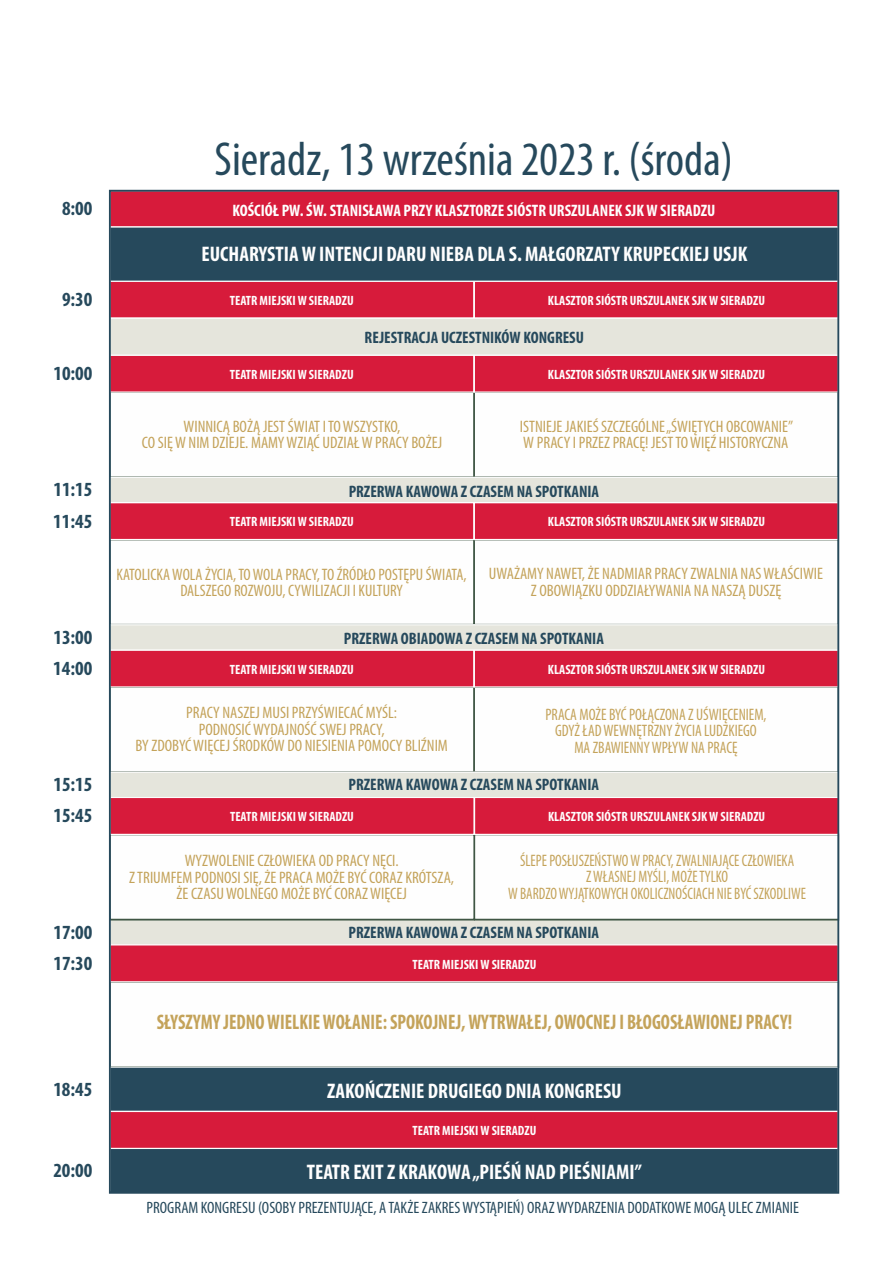
<style>
.page{position:relative;width:893px;height:1263px;background:#fff}
.page>*{position:absolute;margin:0;border:0;box-sizing:border-box;transform-origin:0 0}
.t1{font:condensed 48px "Myriad Pro";color:#26495c}
.t2{font:700 condensed 21.15px "Myriad Pro";color:#fefefe}
.t3{font:700 condensed 21.15px "Myriad Pro";color:#c4a35a;scale:.89 1}
.t4{font:700 condensed 20.1px "Myriad Pro";color:#26495c}
.t5{font:condensed 16.65px/16.6px "Myriad Pro";color:#c4a35a;text-align:center}
.t6{font:700 condensed 16.65px "Myriad Pro";color:#26495c}
.t7{font:condensed 16.65px/16.6px "Myriad Pro";color:#c4a35a;text-align:center;scale:.89 1}
.t8{font:condensed 16.65px/16.6px "Myriad Pro";color:#c4a35a;text-align:center;scale:.93 1}
.t9{font:700 condensed 16.65px "Myriad Pro";color:#fefefe}
.t10{font:condensed 16.5px "Myriad Pro";color:#26495c}
.t11{font:700 condensed 13.5px "Myriad Pro";color:#fefefe}
</style>
<div class="page">
<div style="left:109px;top:391px;width:366px;height:87px;background:#fefefe;border:1px solid #3f5644"></div>
<div style="left:474px;top:391px;width:365px;height:87px;background:#fefefe;border:1px solid #3f5644"></div>
<div style="left:110px;top:919px;width:729px;height:26px;background:#e5e5dc;border:1px solid #fefefe"></div>
<div style="left:109px;top:190px;width:730px;height:38px;background:#d71b3b"></div>
<div style="left:109px;top:834px;width:366px;height:86px;background:#fefefe;border:1px solid #3f5644"></div>
<div style="left:474px;top:834px;width:365px;height:86px;background:#fefefe;border:1px solid #3f5644"></div>
<div style="left:109px;top:797px;width:366px;height:38px;background:#d71b3b;border:1px solid #fefefe"></div>
<div style="left:474px;top:797px;width:365px;height:38px;background:#d71b3b;border:1px solid #fefefe"></div>
<div style="left:109px;top:649px;width:365px;height:38px;background:#d71b3b"></div>
<div style="left:474px;top:649px;width:365px;height:38px;background:#d71b3b"></div>
<div style="left:109px;top:502px;width:365px;height:38px;background:#d71b3b;border:1px solid #fefefe"></div>
<div style="left:109px;top:281px;width:365px;height:38px;background:#d71b3b"></div>
<div style="left:109px;top:354px;width:365px;height:39px;background:#d71b3b;border:1px solid #fefefe"></div>
<div style="left:474px;top:502px;width:365px;height:38px;background:#d71b3b;border:1px solid #fefefe"></div>
<div style="left:474px;top:281px;width:365px;height:38px;background:#d71b3b"></div>
<div style="left:474px;top:354px;width:365px;height:39px;background:#d71b3b;border:1px solid #fefefe"></div>
<div style="left:109px;top:624px;width:730px;height:27px;background:#e5e5dc;border:1px solid #fefefe"></div>
<div style="left:109px;top:226px;width:730px;height:56px;background:#26495c;border:1px solid #fefefe"></div>
<div style="left:109px;top:318px;width:730px;height:38px;background:#e5e5dc;border:1px solid #fefefe"></div>
<div style="left:109px;top:477px;width:730px;height:26px;background:#e5e5dc;border:1px solid #fefefe"></div>
<div style="left:109px;top:944px;width:730px;height:38px;background:#d71b3b;border:1px solid #fefefe"></div>
<div style="left:109px;top:1066px;width:730px;height:46px;background:#26495c"></div>
<div style="left:109px;top:1148px;width:730px;height:45px;background:#26495c"></div>
<div style="left:110px;top:772px;width:729px;height:26px;background:#e5e5dc;border:1px solid #fefefe"></div>
<div style="left:109px;top:1111px;width:730px;height:38px;background:#d71b3b;border:1px solid #fefefe"></div>
<h1 class="t1" style="left:215px;top:139px;width:520px">Sieradz, 13 września 2023 r. (środa)</h1>
<p class="t4" style="left:62px;top:200px;width:32px">8:00</p>
<p class="t9" style="left:232px;top:203px;width:484px">KOŚCIÓŁ PW. ŚW. STANISŁAWA PRZY KLASZTORZE SIÓSTR URSZULANEK SJK W SIERADZU</p>
<p class="t4" style="left:62px;top:291px;width:32px">9:30</p>
<p class="t4" style="left:53px;top:365px;width:41px">10:00</p>
<p class="t2" style="left:201px;top:245px;width:547px">EUCHARYSTIA W INTENCJI DARU NIEBA DLA S. MAŁGORZATY KRUPECKIEJ USJK</p>
<p class="t11" style="left:230px;top:295px;width:125px">TEATR MIEJSKI W SIERADZU</p>
<p class="t11" style="left:230px;top:369px;width:125px">TEATR MIEJSKI W SIERADZU</p>
<p class="t11" style="left:548px;top:295px;width:219px">KLASZTOR SIÓSTR URSZULANEK SJK W SIERADZU</p>
<p class="t6" style="left:365px;top:331px;width:221px">REJESTRACJA UCZESTNIKÓW KONGRESU</p>
<p class="t11" style="left:548px;top:369px;width:219px">KLASZTOR SIÓSTR URSZULANEK SJK W SIERADZU</p>
<p class="t5" style="left:142px;top:419px;width:302px">WINNICĄ BOŻĄ JEST ŚWIAT I TO WSZYSTKO,<br>CO SIĘ W NIM DZIEJE. MAMY WZIĄĆ UDZIAŁ W PRACY BOŻEJ</p>
<p class="t5" style="left:520px;top:419px;width:275px;text-align:left">ISTNIEJE JAKIEŚ SZCZEGÓLNE „ŚWIĘTYCH OBCOWANIE”<br>W PRACY I PRZEZ PRACĘ! JEST TO WIĘŹ HISTORYCZNA</p>
<p class="t4" style="left:53px;top:481px;width:41px">11:15</p>
<p class="t6" style="left:349px;top:484px;width:252px">PRZERWA KAWOWA Z CZASEM NA SPOTKANIA</p>
<p class="t4" style="left:53px;top:512px;width:41px">11:45</p>
<p class="t11" style="left:230px;top:516px;width:125px">TEATR MIEJSKI W SIERADZU</p>
<p class="t5" style="left:117px;top:567px;width:352px">KATOLICKA WOLA ŻYCIA, TO WOLA PRACY, TO ŹRÓDŁO POSTĘPU ŚWIATA,<br>DALSZEGO ROZWOJU, CYWILIZACJI I KULTURY</p>
<p class="t11" style="left:548px;top:516px;width:219px">KLASZTOR SIÓSTR URSZULANEK SJK W SIERADZU</p>
<p class="t5" style="left:489px;top:566px;width:336px">UWAŻAMY NAWET, ŻE NADMIAR PRACY ZWALNIA NAS WŁAŚCIWIE<br>Z OBOWIĄZKU ODDZIAŁYWANIA NA NASZĄ DUSZĘ</p>
<p class="t4" style="left:53px;top:629px;width:41px">13:00</p>
<p class="t6" style="left:344px;top:632px;width:262px">PRZERWA OBIADOWA Z CZASEM NA SPOTKANIA</p>
<p class="t4" style="left:53px;top:660px;width:41px">14:00</p>
<p class="t11" style="left:230px;top:664px;width:125px">TEATR MIEJSKI W SIERADZU</p>
<p class="t11" style="left:548px;top:664px;width:219px">KLASZTOR SIÓSTR URSZULANEK SJK W SIERADZU</p>
<p class="t5" style="left:135px;top:705px;width:314px">PRACY NASZEJ MUSI PRZYŚWIECAĆ MYŚL:<br>PODNOSIĆ WYDAJNOŚĆ SWEJ PRACY,<br>BY ZDOBYĆ WIĘCEJ ŚRODKÓW DO NIESIENIA POMOCY BLIŹNIM</p>
<p class="t8" style="left:545px;top:707px;width:239px">PRACA MOŻE BYĆ POŁĄCZONA Z UŚWIĘCENIEM,<br>GDYŻ ŁAD WEWNĘTRZNY ŻYCIA LUDZKIEGO<br>MA ZBAWIENNY WPŁYW NA PRACĘ</p>
<p class="t4" style="left:53px;top:776px;width:41px">15:15</p>
<p class="t6" style="left:349px;top:778px;width:252px">PRZERWA KAWOWA Z CZASEM NA SPOTKANIA</p>
<p class="t4" style="left:53px;top:807px;width:41px">15:45</p>
<p class="t11" style="left:230px;top:811px;width:125px">TEATR MIEJSKI W SIERADZU</p>
<p class="t11" style="left:548px;top:811px;width:219px">KLASZTOR SIÓSTR URSZULANEK SJK W SIERADZU</p>
<p class="t5" style="left:129px;top:853px;width:326px">WYZWOLENIE CZŁOWIEKA OD PRACY NĘCI.<br>Z TRIUMFEM PODNOSI SIĘ, ŻE PRACA MOŻE BYĆ CORAZ KRÓTSZA,<br>ŻE CZASU WOLNEGO MOŻE BYĆ CORAZ WIĘCEJ</p>
<p class="t7" style="left:508px;top:853px;width:336px">ŚLEPE POSŁUSZEŃSTWO W PRACY, ZWALNIAJĄCE CZŁOWIEKA<br>Z WŁASNEJ MYŚLI, MOŻE TYLKO<br>W BARDZO WYJĄTKOWYCH OKOLICZNOŚCIACH NIE BYĆ SZKODLIWE</p>
<p class="t4" style="left:53px;top:924px;width:41px">17:00</p>
<p class="t6" style="left:349px;top:925px;width:252px">PRZERWA KAWOWA Z CZASEM NA SPOTKANIA</p>
<p class="t4" style="left:53px;top:955px;width:41px">17:30</p>
<p class="t11" style="left:413px;top:958px;width:125px">TEATR MIEJSKI W SIERADZU</p>
<p class="t3" style="left:157px;top:1013px;width:715px">SŁYSZYMY JEDNO WIELKIE WOŁANIE: SPOKOJNEJ, WYTRWAŁEJ, OWOCNEJ I BŁOGOSŁAWIONEJ PRACY!</p>
<p class="t4" style="left:53px;top:1081px;width:41px">18:45</p>
<p class="t2" style="left:327px;top:1082px;width:296px">ZAKOŃCZENIE DRUGIEGO DNIA KONGRESU</p>
<p class="t11" style="left:413px;top:1125px;width:125px">TEATR MIEJSKI W SIERADZU</p>
<p class="t4" style="left:53px;top:1162px;width:41px">20:00</p>
<p class="t2" style="left:307px;top:1163px;width:336px">TEATR EXIT Z KRAKOWA „PIEŚŃ NAD PIEŚNIAMI”</p>
<p class="t10" style="left:147px;top:1201px;width:654px">PROGRAM KONGRESU (OSOBY PREZENTUJĄCE, A TAKŻE ZAKRES WYSTĄPIEŃ) ORAZ WYDARZENIA DODATKOWE MOGĄ ULEC ZMIANIE</p>
</div>
